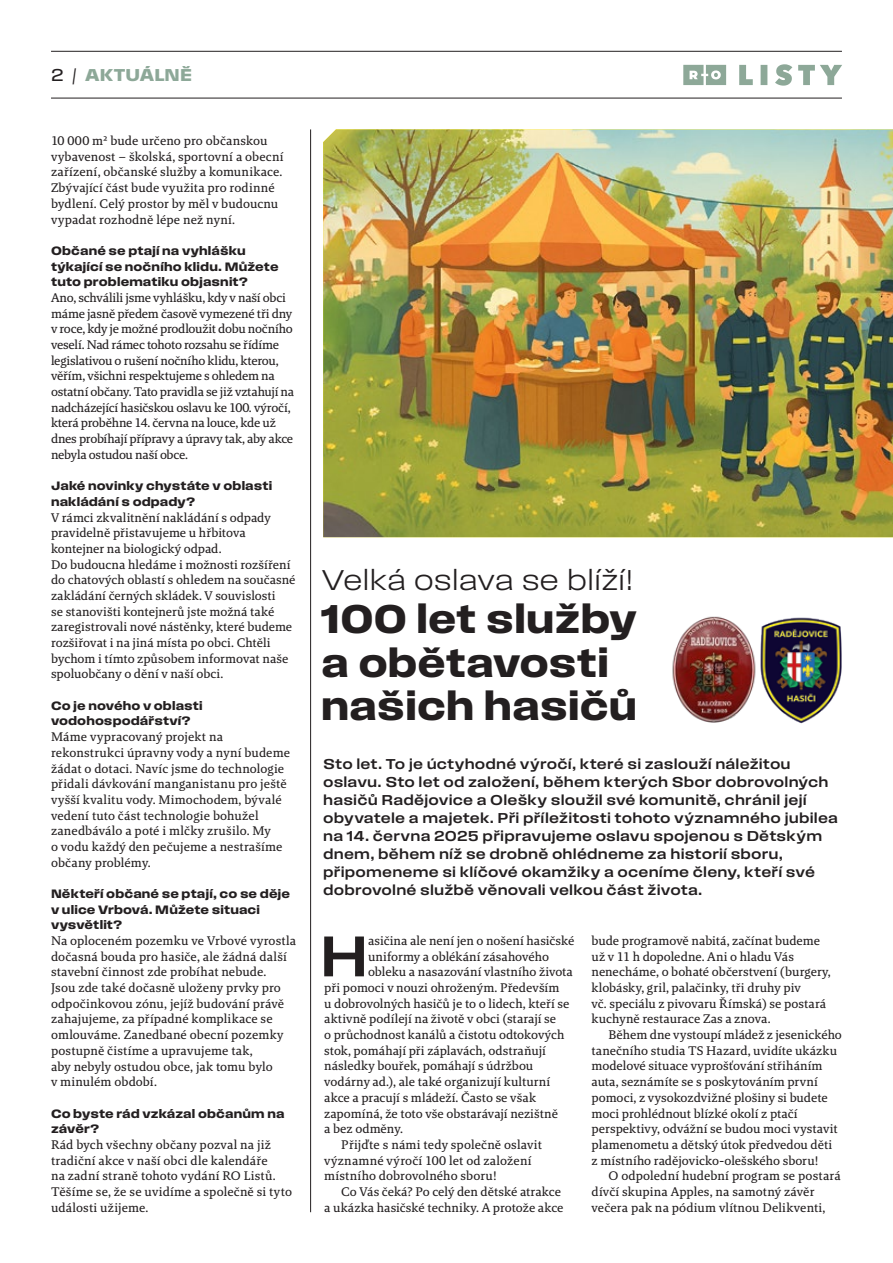
<style>
.page{position:relative;width:893px;height:1263px;background:#fff}
.page>*{position:absolute;margin:0;border:0;box-sizing:border-box;transform-origin:0 0}
.t1{font:60px "Field Gothic No.73 Med Wide";color:#231f20}
.t2{font:42px/43.5px "Field Gothic No.74 Demi Wide";color:#231f20}
.t3{font:30px "Field Gothic No.71 Light Wide";letter-spacing:-.01em;color:#231f20}
.t4{font:18px "Field Gothic No.74 Demi Wide";letter-spacing:.005em;color:#8da898}
.t5{font:15px/18px "Field Gothic No.73 Med Wide";letter-spacing:.01em;color:#231f20}
.t6{font:12.75px/15.8px "Brando Text";color:#231f20}
.t7{font:12.75px/15.8px "Brando Text";letter-spacing:-.02em;color:#231f20}
.t8{font:12.75px/15.8px "Field Gothic No.74 Demi Wide";letter-spacing:.01em;color:#231f20}
.t9{font:12.75px "Brando Text";letter-spacing:.02em;color:#231f20}
.s1{font-family:"Field Gothic No.72 Reg Wide";color:#231f20}
</style>
<div class="page">
<hr style="left:51px;top:51px;width:791px;height:1px;background:#231f20">
<hr style="left:51px;top:98px;width:791px;height:1px;background:#231f20">
<svg style="left:739px;top:64px;width:103px;height:22px"></svg>
<svg style="left:683px;top:65px;width:43px;height:20px"></svg>
<hr style="left:310px;top:129px;width:1px;height:1083px;background:#231f20">
<img style="left:323px;top:129px;width:570px;height:408px">
<img style="left:672px;top:616px;width:76px;height:107px">
<img style="left:748px;top:617px;width:94px;height:107px">
<h3 class="t4" style="left:51px;top:65px;width:143px"><span class="s1">2 /</span> AKTUÁLNĚ</h3>
<p class="t6" style="left:51px;top:133px;width:234px">10 000 m² bude určeno pro občanskou vybavenost – školská, sportovní a obecní zařízení, občanské služby a komunikace.<br>Zbývající část bude využita pro rodinné bydlení. Celý prostor by měl v budoucnu vypadat rozhodně lépe než nyní.</p>
<p class="t8" style="left:51px;top:243px;width:229px">Občané se ptají na vyhlášku týkající se nočního klidu. Můžete tuto problematiku objasnit?</p>
<p class="t7" style="left:51px;top:290px;width:245px">Ano, schválili jsme vyhlášku, kdy v naší obci máme jasně předem časově vymezené tři dny v roce, kdy je možné prodloužit dobu nočního veselí. Nad rámec tohoto rozsahu se řídíme legislativou o rušení nočního klidu, kterou, věřím, všichni respektujeme s ohledem na ostatní občany. Tato pravidla se již vztahují na nadcházející hasičskou oslavu ke 100. výročí, která proběhne 14. června na louce, kde už dnes probíhají přípravy a úpravy tak, aby akce nebyla ostudou naší obce.</p>
<p class="t8" style="left:51px;top:478px;width:223px">Jaké novinky chystáte v oblasti nakládání s odpady?</p>
<p class="t6" style="left:51px;top:509px;width:246px">V rámci zkvalitnění nakládání s odpady pravidelně přistavujeme u hřbitova kontejner na biologický odpad.<br>Do budoucna hledáme i možnosti rozšíření do chatových oblastí s ohledem na současné zakládání černých skládek. V souvislosti<br>se stanovišti kontejnerů jste možná také zaregistrovali nové nástěnky, které budeme rozšiřovat i na jiná místa po obci. Chtěli bychom i tímto způsobem informovat naše spoluobčany o dění v naší obci.</p>
<p class="t8" style="left:51px;top:697px;width:153px">Co je nového v oblasti vodohospodářství?</p>
<p class="t6" style="left:51px;top:729px;width:241px">Máme vypracovaný projekt na rekonstrukci úpravny vody a nyní budeme žádat o dotaci. Navíc jsme do technologie přidali dávkování manganistanu pro ještě vyšší kvalitu vody. Mimochodem, bývalé vedení tuto část technologie bohužel zanedbáválo a poté i mlčky zrušilo. My<br>o vodu každý den pečujeme a nestrašíme občany problémy.</p>
<p class="t8" style="left:51px;top:886px;width:241px">Někteří občané se ptají, co se děje v ulice Vrbová. Můžete situaci vysvětlit?</p>
<p class="t6" style="left:51px;top:933px;width:247px">Na oploceném pozemku ve Vrbové vyrostla dočasná bouda pro hasiče, ale žádná další stavební činnost zde probíhat nebude.<br>Jsou zde také dočasně uloženy prvky pro odpočinkovou zónu, jejíž budování právě zahajujeme, za případné komplikace se omlouváme. Zanedbané obecní pozemky postupně čistíme a upravujeme tak,<br>aby nebyly ostudou obce, jak tomu bylo<br>v minulém období.</p>
<p class="t8" style="left:51px;top:1105px;width:235px">Co byste rád vzkázal občanům na závěr?</p>
<p class="t6" style="left:51px;top:1136px;width:242px">Rád bych všechny občany pozval na již tradiční akce v naší obci dle kalendáře<br>na zadní straně tohoto vydání RO Listů.<br>Těšíme se, že se uvidíme a společně si tyto události užijeme.</p>
<h3 class="t3" style="left:321px;top:563px;width:314px">Velká oslava se blíží!</h3>
<h2 class="t2" style="left:321px;top:597px;width:317px">100 let služby a obětavosti našich hasičů</h2>
<p class="t5" style="left:323px;top:754px;width:516px">Sto let. To je úctyhodné výročí, které si zaslouží náležitou oslavu. Sto let od založení, během kterých Sbor dobrovolných hasičů Radějovice a Olešky sloužil své komunitě, chránil její obyvatele a majetek. Při příležitosti tohoto významného jubilea na 14. června 2025 připravujeme oslavu spojenou s Dětským dnem, během níž se drobně ohlédneme za historií sboru, připomeneme si klíčové okamžiky a oceníme členy, kteří své dobrovolné službě věnovali velkou část života.</p>
<h1 class="t1" style="left:319px;top:923px;width:51px">H</h1>
<p class="t6" style="left:368px;top:932px;width:208px">asičina ale není jen o nošení hasičské</p>
<p class="t6" style="left:368px;top:948px;width:182px">uniformy a oblékání zásahového</p>
<p class="t6" style="left:368px;top:964px;width:206px">obleku a nasazování vlastního života</p>
<p class="t6" style="left:324px;top:980px;width:237px">při pomoci v nouzi ohroženým. Především</p>
<p class="t6" style="left:324px;top:995px;width:247px">u dobrovolných hasičů je to o lidech, kteří se</p>
<p class="t6" style="left:324px;top:1011px;width:233px">aktivně podílejí na životě v obci (starají se</p>
<p class="t6" style="left:324px;top:1027px;width:242px">o průchodnost kanálů a čistotu odtokových</p>
<p class="t6" style="left:324px;top:1042px;width:223px">stok, pomáhají při záplavách, odstraňují</p>
<p class="t6" style="left:324px;top:1058px;width:211px">následky bouřek, pomáhají s údržbou</p>
<p class="t6" style="left:324px;top:1074px;width:228px">vodárny ad.), ale také organizují kulturní</p>
<p class="t6" style="left:324px;top:1089px;width:213px">akce a pracují s mládeží. Často se však</p>
<p class="t6" style="left:324px;top:1105px;width:235px">zapomíná, že toto vše obstarávají nezištně</p>
<p class="t6" style="left:324px;top:1121px;width:80px">a bez odměny.</p>
<p class="t6" style="left:341px;top:1136px;width:202px">Přijďte s námi tedy společně oslavit</p>
<p class="t9" style="left:324px;top:1152px;width:209px">významné výročí 100 let od založení</p>
<p class="t6" style="left:324px;top:1168px;width:174px">místního dobrovolného sboru!</p>
<p class="t6" style="left:341px;top:1183px;width:221px">Co Vás čeká? Po celý den dětské atrakce</p>
<p class="t6" style="left:324px;top:1199px;width:241px">a ukázka hasičské techniky. A protože akce</p>
<p class="t6" style="left:592px;top:933px;width:241px">bude programově nabitá, začínat budeme už v 11 h dopoledne. Ani o hladu Vás nenecháme, o bohaté občerstvení (burgery, klobásky, gril, palačinky, tři druhy piv<br>vč. speciálu z pivovaru Římská) se postará kuchyně restaurace Zas a znova.</p>
<p class="t6" style="left:592px;top:1027px;width:252px;text-indent:17px">Během dne vystoupí mládež z jesenického tanečního studia TS Hazard, uvidíte ukázku modelové situace vyprošťování střiháním auta, seznámíte se s poskytováním první pomoci, z vysokozdvižné plošiny si budete moci prohlédnout blízké okolí z ptačí perspektivy, odvážní se budou moci vystavit plamenometu a dětský útok předvedou děti<br>z místního radějovicko-olešského sboru!</p>
<p class="t6" style="left:592px;top:1168px;width:251px;text-indent:17px">O odpolední hudební program se postará dívčí skupina Apples, na samotný závěr večera pak na pódium vlítnou Delikventi,</p>
</div>
